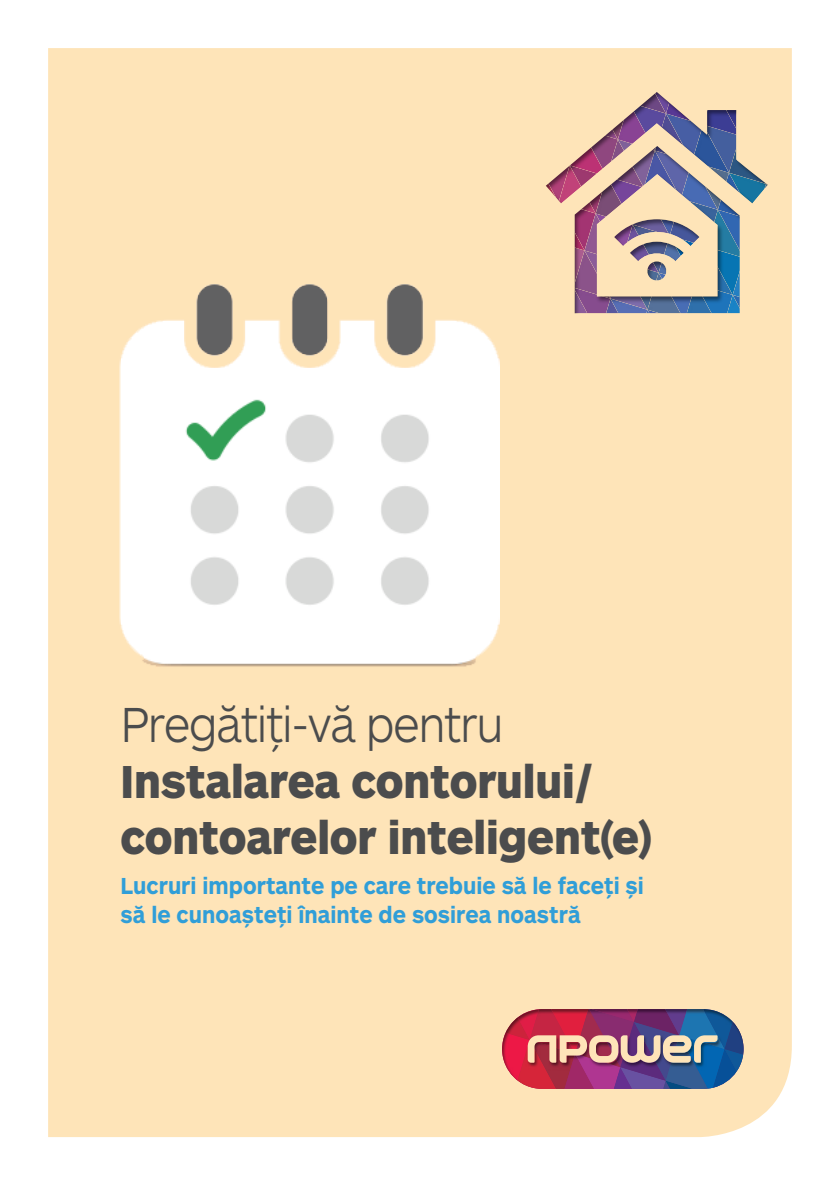
<style>
.page{position:relative;width:840px;height:1191px;background:#fff}
.page>*{position:absolute;margin:0;border:0;box-sizing:border-box;transform-origin:0 0}
.t1{font:300 51.2px "ARS Maquette Pro";letter-spacing:-.03em;color:#4b4c4d;scale:.9 1}
.t2{font:900 48px/56px "ARS Maquette Pro";letter-spacing:-.005em;color:#4b4c4d;scale:.9 1}
.t3{font:700 24px/28.8px "ARS Maquette Pro";color:#309ed8;scale:.9 1}
</style>
<div class="page">
<div style="left:48px;top:48px;width:743px;height:1089px;background:#fee4b8"></div>
<svg style="left:502px;top:1009px;width:241px;height:79px;background:#915c7d"></svg>
<div style="left:544px;top:91px;width:224px;height:224px;background:#231f20;opacity:.55"></div>
<img style="left:111px;top:271px;width:388px;height:401px">
<p class="t1" style="left:120px;top:691px;width:427px">Pregătiţi-vă pentru</p>
<p class="t2" style="left:120px;top:750px;width:591px">Instalarea contorului/ contoarelor inteligent(e)</p>
<p class="t3" style="left:120px;top:869px;width:582px">Lucruri importante pe care trebuie să le faceţi şi să le cunoaşteţi înainte de sosirea noastră</p>
</div>
